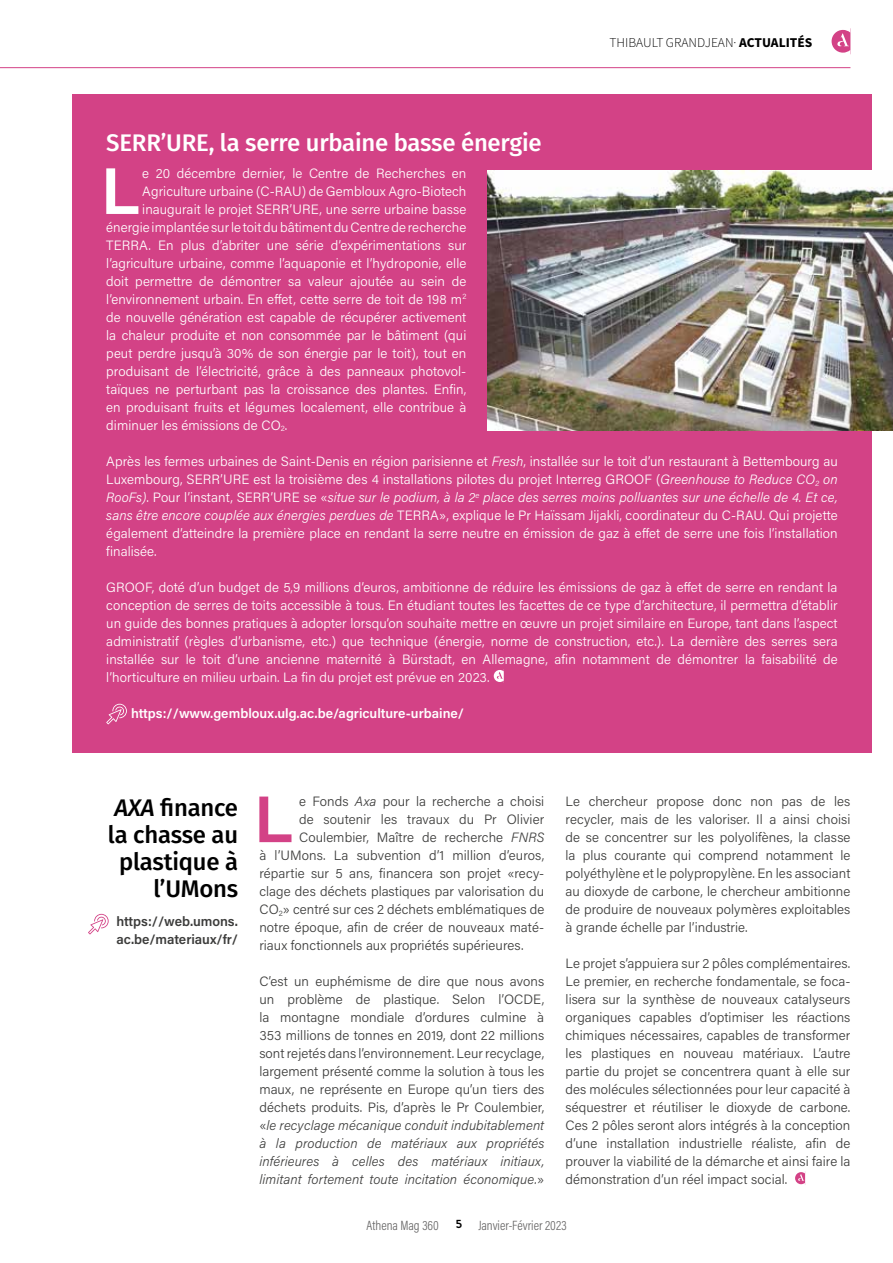
<style>
.page{position:relative;width:893px;height:1263px;background:#fff}
.page>*{position:absolute;margin:0;border:0;box-sizing:border-box;transform-origin:0 0}
.t1{font:600 64.2px "Raleway X";color:#fff}
.t2{font:600 64.2px "Raleway X";color:#d34286}
.t3{font:500 24px/27px "Fira Sans";letter-spacing:-.01em;color:#000;text-align:right}
.t4{font:500 24px "Fira Sans";letter-spacing:-.01em;color:#fff}
.t5{font:300 13.5px/18px "Acumin Pro";letter-spacing:.005em;color:#fff;text-align:justify}
.t6{font:300 13.5px/18px "Acumin Pro";letter-spacing:.005em;color:#3c3c3b;text-align:justify}
.t7{font:600 13.5px "Acumin Pro";color:#fff}
.t8{font:600 13.5px/18px "Acumin Pro";letter-spacing:-.005em;color:#3c3c3b}
.t9{font:300 13.5px "Acumin Pro Cond";color:#646363}
.t10{font:300 13.5px "Source Sans Pro";color:#000}
.s1{font-weight:700}
.s2{font-style:italic}
</style>
<div class="page">
<svg style="left:832px;top:29px;width:18px;height:24px"></svg>
<hr style="left:0;top:67px;width:850px;height:1px;background:#d34286">
<div style="left:72px;top:94px;width:800px;height:658px;background:#d34286"></div>
<svg style="left:494px;top:669px;width:10px;height:14px"></svg>
<svg style="left:106px;top:704px;width:21px;height:20px"></svg>
<img style="left:488px;top:171px;width:405px;height:259px">
<svg style="left:795px;top:1172px;width:10px;height:13px"></svg>
<svg style="left:88px;top:914px;width:21px;height:20px"></svg>
<p class="t10" style="left:610px;top:33px;width:204px">THIBAULT GRANDJEAN· <span class="s1">ACTUALITÉS</span></p>
<h2 class="t4" style="left:106px;top:123px;width:437px">SERR’URE, la serre urbaine basse énergie</h2>
<h1 class="t1" style="left:102px;top:155px;width:39px">L</h1>
<p class="t5" style="left:142px;top:164px;width:326px">e 20 décembre dernier, le Centre de Recherches en</p>
<p class="t5" style="left:142px;top:182px;width:326px">Agriculture urbaine (C-RAU) de Gembloux Agro-Biotech</p>
<p class="t5" style="left:142px;top:200px;width:326px">inaugurait le projet SERR’URE, une serre urbaine basse</p>
<p class="t5" style="left:106px;top:218px;width:362px">énergie implantée sur le toit du bâtiment du Centre de recherche</p>
<p class="t5" style="left:106px;top:236px;width:362px">TERRA. En plus d’abriter une série d’expérimentations sur</p>
<p class="t5" style="left:106px;top:254px;width:362px">l’agriculture urbaine, comme l’aquaponie et l’hydroponie, elle</p>
<p class="t5" style="left:106px;top:272px;width:362px">doit permettre de démontrer sa valeur ajoutée au sein de</p>
<p class="t5" style="left:106px;top:290px;width:362px">l’environnement urbain. En effet, cette serre de toit de 198 m<sup>2</sup></p>
<p class="t5" style="left:106px;top:308px;width:362px">de nouvelle génération est capable de récupérer activement</p>
<p class="t5" style="left:106px;top:326px;width:362px">la chaleur produite et non consommée par le bâtiment (qui</p>
<p class="t5" style="left:106px;top:344px;width:362px">peut perdre jusqu’à 30% de son énergie par le toit), tout en</p>
<p class="t5" style="left:106px;top:362px;width:362px">produisant de l’électricité, grâce à des panneaux photovol-</p>
<p class="t5" style="left:106px;top:380px;width:362px">taïques ne perturbant pas la croissance des plantes. Enfin,</p>
<p class="t5" style="left:106px;top:398px;width:362px">en produisant fruits et légumes localement, elle contribue à</p>
<p class="t5" style="left:106px;top:416px;width:183px">diminuer les émissions de CO<sub>2</sub>.</p>
<p class="t5" style="left:106px;top:452px;width:733px">Après les fermes urbaines de Saint-Denis en région parisienne et <span class="s2">Fresh</span>, installée sur le toit d’un restaurant à Bettembourg au Luxembourg, SERR’URE est la troisième des 4 installations pilotes du projet Interreg GROOF (<span class="s2">Greenhouse to Reduce CO</span><sub>2</sub> <span class="s2">on RooFs)</span>. Pour l’instant, SERR’URE se «<span class="s2">situe sur le podium, à la 2</span><sup>e</sup> <span class="s2">place des serres moins polluantes sur une échelle de 4. Et ce, sans être encore couplée aux énergies perdues de</span> TERRA», explique le Pr Haïssam Jijakli, coordinateur du C-RAU. Qui projette également d’atteindre la première place en rendant la serre neutre en émission de gaz à effet de serre une fois l’installation finalisée.</p>
<p class="t5" style="left:106px;top:578px;width:733px">GROOF, doté d’un budget de 5,9 millions d’euros, ambitionne de réduire les émissions de gaz à effet de serre en rendant la conception de serres de toits accessible à tous. En étudiant toutes les facettes de ce type d’architecture, il permettra d’établir un guide des bonnes pratiques à adopter lorsqu’on souhaite mettre en œuvre un projet similaire en Europe, tant dans l’aspect administratif (règles d’urbanisme, etc.) que technique (énergie, norme de construction, etc.). La dernière des serres sera installée sur le toit d’une ancienne maternité à Bürstadt, en Allemagne, afin notamment de démontrer la faisabilité de l’horticulture en milieu urbain. La fin du projet est prévue en 2023.</p>
<p class="t7" style="left:131px;top:704px;width:334px">https://www.gembloux.ulg.ac.be/agriculture-urbaine/</p>
<h2 class="t3" style="left:108px;top:793px;width:132px"><span class="s2">AXA</span> finance la chasse au plastique à l’UMons</h2>
<p class="t8" style="left:116px;top:912px;width:123px">https://web.umons. ac.be/materiaux/fr/</p>
<h1 class="t2" style="left:255px;top:783px;width:39px">L</h1>
<p class="t6" style="left:299px;top:792px;width:247px">e Fonds <span class="s2">Axa</span> pour la recherche a choisi</p>
<p class="t6" style="left:299px;top:810px;width:247px">de soutenir les travaux du Pr Olivier</p>
<p class="t6" style="left:299px;top:828px;width:247px">Coulembier, Maître de recherche <span class="s2">FNRS</span></p>
<p class="t6" style="left:259px;top:846px;width:286px">à l’UMons. La subvention d’1 million d’euros,</p>
<p class="t6" style="left:259px;top:864px;width:286px">répartie sur 5 ans, financera son projet «recy-</p>
<p class="t6" style="left:259px;top:882px;width:286px">clage des déchets plastiques par valorisation du</p>
<p class="t6" style="left:259px;top:900px;width:286px">CO<sub>2</sub>» centré sur ces 2 déchets emblématiques de</p>
<p class="t6" style="left:259px;top:918px;width:286px">notre époque, afin de créer de nouveaux maté-</p>
<p class="t6" style="left:259px;top:936px;width:266px">riaux fonctionnels aux propriétés supérieures.</p>
<p class="t6" style="left:259px;top:972px;width:286px">C’est un euphémisme de dire que nous avons un problème de plastique. Selon l’OCDE, la montagne mondiale d’ordures culmine à 353 millions de tonnes en 2019, dont 22 millions sont rejetés dans l’environnement. Leur recyclage, largement présenté comme la solution à tous les maux, ne représente en Europe qu’un tiers des déchets produits. Pis, d’après le Pr Coulembier, «<span class="s2">le recyclage mécanique conduit indubitablement à la production de matériaux aux propriétés inférieures à celles des matériaux initiaux, limitant fortement toute incitation économique.</span>»</p>
<p class="t6" style="left:566px;top:792px;width:286px">Le chercheur propose donc non pas de les recycler, mais de les valoriser. Il a ainsi choisi de se concentrer sur les polyolifènes, la classe la plus courante qui comprend notamment le polyéthylène et le polypropylène. En les associant au dioxyde de carbone, le chercheur ambitionne de produire de nouveaux polymères exploitables à grande échelle par l’industrie.</p>
<p class="t6" style="left:566px;top:954px;width:286px">Le projet s’appuiera sur 2 pôles complémentaires.<br>Le premier, en recherche fondamentale, se foca&shy;lisera sur la synthèse de nouveaux catalyseurs organiques capables d’optimiser les réactions chimiques nécessaires, capables de transformer les plastiques en nouveau matériaux. L’autre partie du projet se concentrera quant à elle sur des molécules sélectionnées pour leur capacité à séquestrer et réutiliser le dioxyde de carbone.<br>Ces 2 pôles seront alors intégrés à la conception d’une installation industrielle réaliste, afin de prouver la viabilité de la démarche et ainsi faire la démonstration d’un réel impact social.</p>
<p class="t9" style="left:367px;top:1217px;width:74px">Athena Mag 360</p>
<p class="t9" style="left:456px;top:1217px;width:112px"><sup>5</sup> Janvier-Février 2023</p>
</div>
